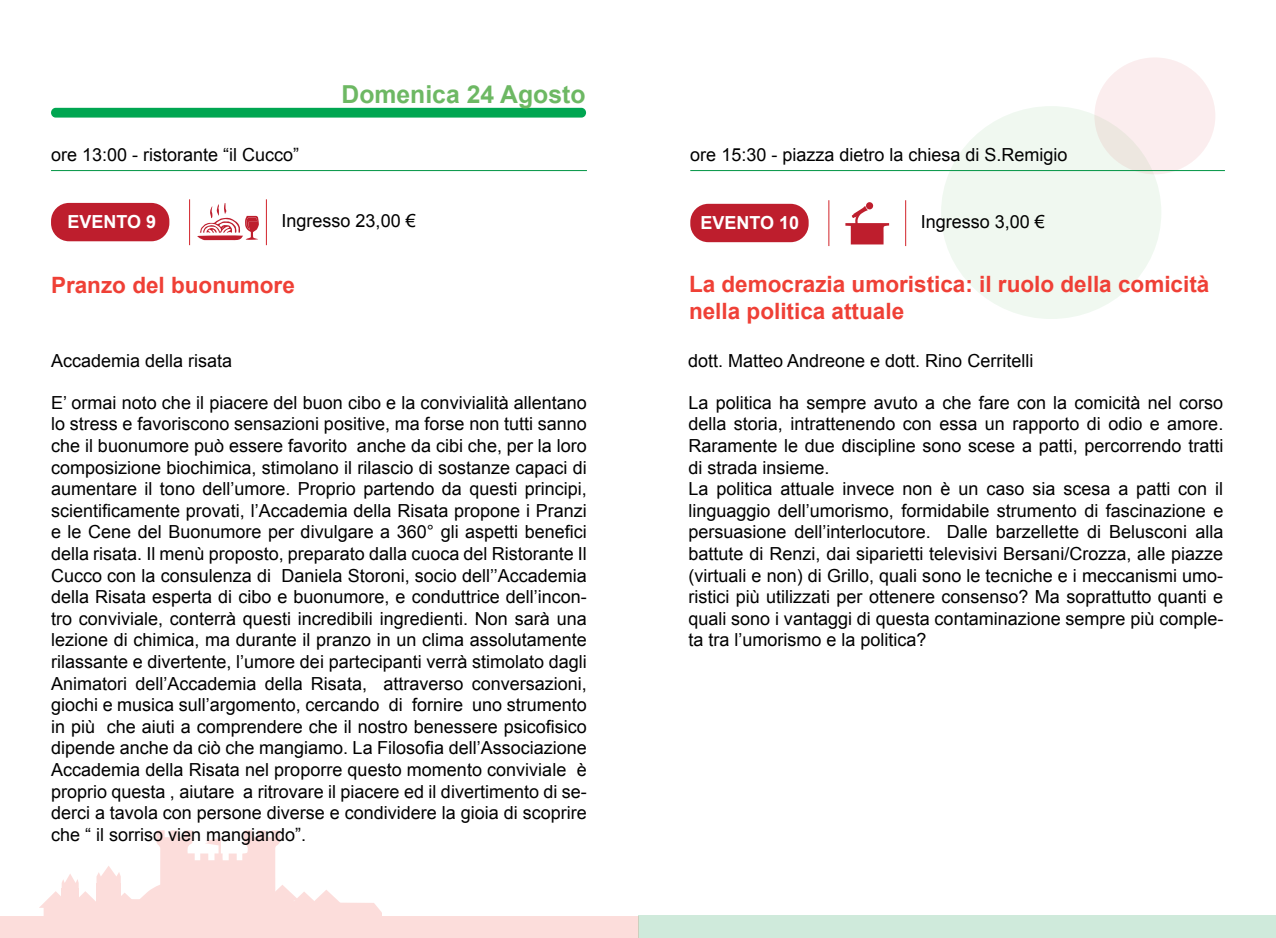
<style>
.page{position:relative;width:1276px;height:938px;background:#fff}
.page>*{position:absolute;margin:0;border:0;box-sizing:border-box;transform-origin:0 0}
.t1{font:700 24.75px "Arial";color:#6db863}
.t2{font:700 22.5px/27px "Arial";color:#ef4036}
.t3{font:18px/21.6px "Arial";color:#000;text-align:justify}
.t4{font:700 18px "Arial";color:#fff}
</style>
<div class="page">
<div style="left:941px;top:106px;width:220px;height:213px;background:#f0f8f0;border-radius:50%"></div>
<div style="left:1094px;top:57px;width:121px;height:117px;background:linear-gradient(to right,#f5ebe8,#fdeef0);border-radius:50%"></div>
<svg style="left:39px;top:830px;width:343px;height:86px"></svg>
<div style="left:165px;top:846px;width:15px;height:27px;background:#fcdddb"></div>
<div style="left:251px;top:846px;width:15px;height:27px;background:#fcdddb"></div>
<div style="left:191px;top:865px;width:46px;height:33px;background:#fcdddb"></div>
<div style="left:0;top:916px;width:638px;height:22px;background:#fcdddb"></div>
<div style="left:638px;top:915px;width:638px;height:23px;background:#cfeadb"></div>
<div style="left:51px;top:203px;width:118px;height:38px;background:#be1e2d;border-radius:18px"></div>
<hr style="left:51px;top:170px;width:536px;height:1px;background:#009444">
<hr style="left:189px;top:199px;width:1px;height:46px;background:#d2232a">
<hr style="left:266px;top:199px;width:1px;height:46px;background:#d2232a">
<svg style="left:197px;top:203px;width:62px;height:37px"></svg>
<div style="left:690px;top:204px;width:118px;height:38px;background:#be1e2d;border-radius:18px"></div>
<hr style="left:690px;top:170px;width:535px;height:1px;background:#009444">
<hr style="left:828px;top:200px;width:1px;height:46px;background:#d2232a">
<hr style="left:905px;top:200px;width:1px;height:46px;background:#d2232a">
<svg style="left:845px;top:206px;width:44px;height:38px"></svg>
<svg style="left:865px;top:202px;width:8px;height:8px"></svg>
<div style="left:51px;top:108px;width:535px;height:10px;background:#00a651;border-radius:5px"></div>
<p class="t3" style="left:51px;top:144px;width:250px">ore 13:00 - ristorante “il Cucco”</p>
<h1 class="t1" style="left:341px;top:78px;width:245px">Domenica 24 Agosto</h1>
<p class="t4" style="left:67px;top:210px;width:90px">EVENTO 9</p>
<p class="t3" style="left:281px;top:210px;width:136px">Ingresso 23,00 €</p>
<p class="t2" style="left:51px;top:273px;width:245px">Pranzo del buonumore</p>
<p class="t3" style="left:51px;top:350px;width:183px">Accademia della risata</p>
<p class="t3" style="left:51px;top:392px;width:537px">E’ ormai noto che il piacere del buon cibo e la convivialità allentano lo stress e favoriscono sensazioni positive, ma forse non tutti sanno che il buonumore può essere favorito anche da cibi che, per la loro composizione biochimica, stimolano il rilascio di sostanze capaci di aumentare il tono dell’umore. Proprio partendo da questi principi, scientificamente provati, l’Accademia della Risata propone i Pranzi e le Cene del Buonumore per divulgare a 360° gli aspetti benefici della risata. Il menù proposto, preparato dalla cuoca del Ristorante Il Cucco con la consulenza di Daniela Storoni, socio dell’’Accademia della Risata esperta di cibo e buonumore, e conduttrice dell’incon&shy;tro conviviale, conterrà questi incredibili ingredienti. Non sarà una lezione di chimica, ma durante il pranzo in un clima assolutamente rilassante e divertente, l’umore dei partecipanti verrà stimolato dagli Animatori dell’Accademia della Risata, attraverso conversazioni, giochi e musica sull’argomento, cercando di fornire uno strumento in più che aiuti a comprendere che il nostro benessere psicofisico dipende anche da ciò che mangiamo. La Filosofia dell’Associazione Accademia della Risata nel proporre questo momento conviviale è proprio questa , aiutare a ritrovare il piacere ed il divertimento di se&shy;derci a tavola con persone diverse e condividere la gioia di scoprire che “ il sorriso vien mangiando”.</p>
<p class="t3" style="left:690px;top:144px;width:379px">ore 15:30 - piazza dietro la chiesa di S.Remigio</p>
<p class="t4" style="left:700px;top:210px;width:100px">EVENTO 10</p>
<p class="t3" style="left:921px;top:211px;width:126px">Ingresso 3,00 €</p>
<p class="t2" style="left:689px;top:272px;width:522px">La democrazia umoristica: il ruolo della comicità nella politica attuale</p>
<p class="t3" style="left:688px;top:350px;width:347px">dott. Matteo Andreone e dott. Rino Cerritelli</p>
<p class="t3" style="left:688px;top:392px;width:536px;text-align:left">La politica ha sempre avuto a che fare con la comicità nel corso della storia, intrattenendo con essa un rapporto di odio e amore.<br>Raramente le due discipline sono scese a patti, percorrendo tratti di strada insieme.<br>La politica attuale invece non è un caso sia scesa a patti con il linguaggio dell’umorismo, formidabile strumento di fascinazione e persuasione dell’interlocutore. Dalle barzellette di Belusconi alla battute di Renzi, dai siparietti televisivi Bersani/Crozza, alle piazze (virtuali e non) di Grillo, quali sono le tecniche e i meccanismi umo&shy;ristici più utilizzati per ottenere consenso? Ma soprattutto quanti e quali sono i vantaggi di questa contaminazione sempre più comple&shy;ta tra l’umorismo e la politica?</p>
</div>
